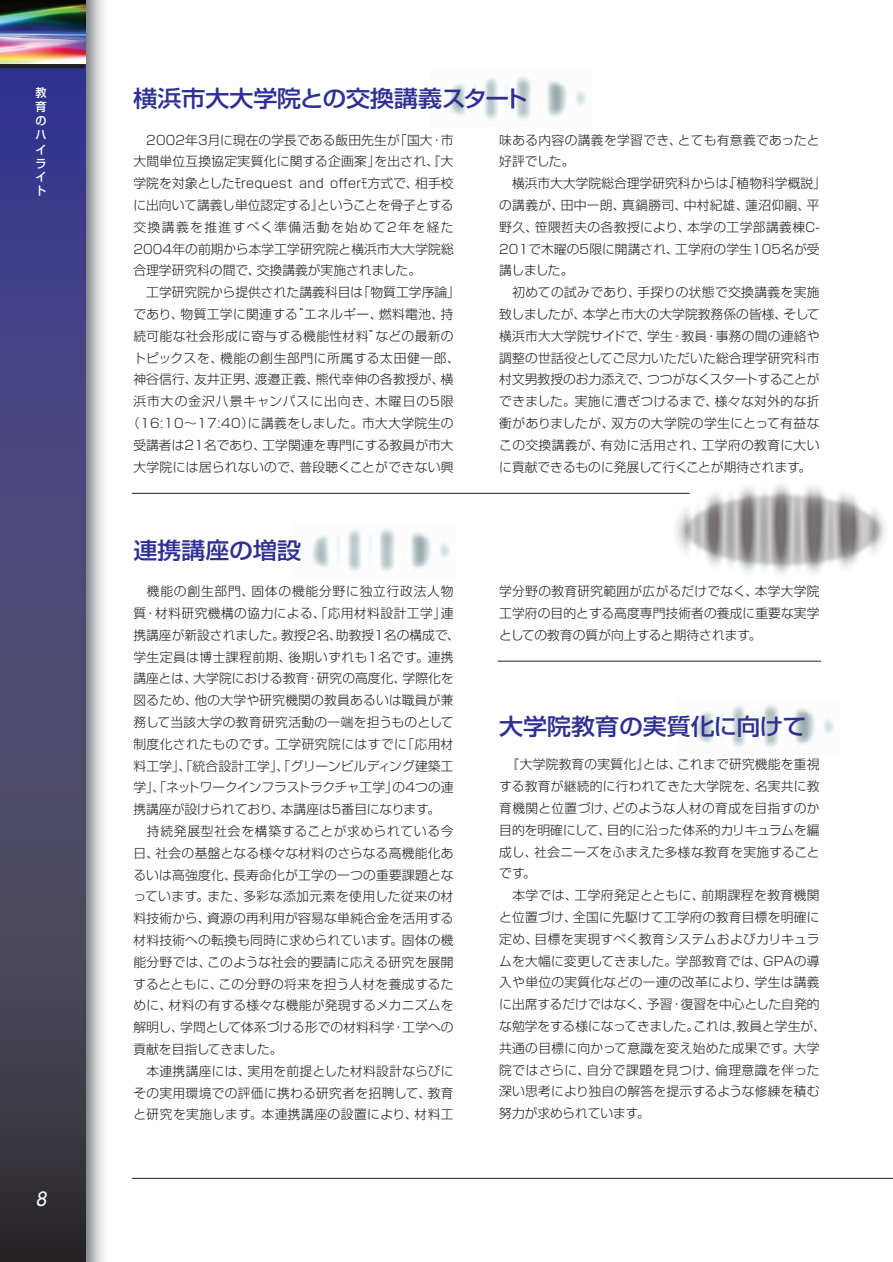
<style>
.page{position:relative;width:893px;height:1262px;background:#fff}
.page>*{position:absolute;margin:0;border:0;box-sizing:border-box;transform-origin:0 0}
.t1{font:500 22.8px "Shin Go";color:#2e3092;scale:1.05 1}
.t2{font:italic 19.2px "Futura";color:#fff}
.t3{font:300 12.75px/21.8px "Shin Go";letter-spacing:.015em;color:#231f20;text-align:justify}
.t4{font:300 12.75px "Shin Go";letter-spacing:.05em;color:#231f20}
.t5{font:300 12.75px "Shin Go";letter-spacing:.08em;color:#231f20}
.t6{font:500 11.7px/14.2px "Shin Go";color:#fff;text-align:justify;scale:.95 1}
</style>
<div class="page">
<img style="left:85px;top:0;width:19px;height:1261px">
<img style="left:0;top:0;width:85px;height:64px">
<svg style="left:0;top:68px;width:85px;height:1194px;background:#43406b"></svg>
<hr style="left:0;top:64px;width:85px;height:4px;background:#231f20">
<img style="left:449px;top:76px;width:138px;height:44px">
<img style="left:312px;top:528px;width:139px;height:44px">
<img style="left:696px;top:704px;width:139px;height:44px">
<hr style="left:132px;top:1178px;width:760px;height:1px;background:#231f20">
<img style="left:670px;top:484px;width:215px;height:92px">
<hr style="left:132px;top:493px;width:557px;height:1px;background:#231f20">
<hr style="left:497px;top:661px;width:324px;height:1px;background:#231f20">
<p class="t6" style="left:36px;top:85px;width:13px">教育のハイラ</p>
<p class="t6" style="left:36px;top:168px;width:13px">イト</p>
<h2 class="t2" style="left:36px;top:1189px;width:13px">8</h2>
<h1 class="t1" style="left:133px;top:83px;width:377px">横浜市大大学院との交換講義スタート</h1>
<p class="t3" style="left:133px;top:128px;width:322px;text-indent:13px">2002年3月に現在の学長である飯田先生が「国大・市大間単位互換協定実質化に関する企画案」を出され、『大学院を対象としたﾓrequest and offerﾓ方式で、相手校に出向いて講義し単位認定する』ということを骨子とする交換講義を推進すべく準備活動を始めて2年を経た2004年の前期から本学工学研究院と横浜市大大学院総合理学研究科の間で、交換講義が実施されました。</p>
<p class="t3" style="left:146px;top:281px;width:315px">工学研究院から提供された講義科目は「物質工学序論」</p>
<p class="t3" style="left:133px;top:303px;width:322px">であり、物質工学に関連する“エネルギー、燃料電池、持</p>
<p class="t3" style="left:133px;top:324px;width:322px">続可能な社会形成に寄与する機能性材料”などの最新の</p>
<p class="t4" style="left:133px;top:349px;width:328px">トピックスを、機能の創生部門に所属する太田健一郎、</p>
<p class="t3" style="left:133px;top:368px;width:322px">神谷信行、友井正男、渡邉正義、熊代幸伸の各教授が、横</p>
<p class="t5" style="left:133px;top:393px;width:322px">浜市大の金沢八景キャンパスに出向き、木曜日の5限</p>
<p class="t3" style="left:127px;top:412px;width:328px">（16:10～17:40）に講義をしました。市大大学院生の</p>
<p class="t3" style="left:133px;top:433px;width:322px">受講者は21名であり、工学関連を専門にする教員が市大</p>
<p class="t3" style="left:133px;top:455px;width:322px">大学院には居られないので、普段聴くことができない興</p>
<p class="t3" style="left:499px;top:128px;width:322px">味ある内容の講義を学習でき、とても有意義であったと好評でした。</p>
<p class="t3" style="left:499px;top:172px;width:328px;text-align:left;text-indent:13px">横浜市大大学院総合理学研究科からは、「植物科学概説」の講義が、田中一朗、真鍋勝司、中村紀雄、蓮沼仰嗣、平野久、笹隈哲夫の各教授により、本学の工学部講義棟C-<br>201で木曜の5限に開講され、工学府の学生105名が受講しました。</p>
<p class="t3" style="left:499px;top:281px;width:322px;text-indent:13px">初めての試みであり、手探りの状態で交換講義を実施致しましたが、本学と市大の大学院教務係の皆様、そして横浜市大大学院サイドで、学生・教員・事務の間の連絡や調整の世話役としてご尽力いただいた総合理学研究科市村文男教授のお力添えで、つつがなくスタートすることができました。実施に漕ぎつけるまで、様々な対外的な折衝がありましたが、双方の大学院の学生にとって有益なこの交換講義が、有効に活用され、工学府の教育に大いに貢献できるものに発展して行くことが期待されます。</p>
<h1 class="t1" style="left:133px;top:535px;width:161px">連携講座の増設</h1>
<p class="t3" style="left:133px;top:580px;width:328px;text-align:left;text-indent:14px">機能の創生部門、固体の機能分野に独立行政法人物質・材料研究機構の協力による、「応用材料設計工学」連携講座が新設されました。教授2名、助教授1名の構成で、学生定員は博士課程前期、後期いずれも1名です。連携講座とは、大学院における教育・研究の高度化、学際化を図るため、他の大学や研究機関の教員あるいは職員が兼務して当該大学の教育研究活動の一端を担うものとして制度化されたものです。工学研究院にはすでに「応用材料工学」、「統合設計工学」、「グリーンビルディング建築工学」、「ネットワークインフラストラクチャ工学」の4つの連携講座が設けられており、本講座は5番目になります。</p>
<p class="t3" style="left:133px;top:820px;width:322px;text-indent:13px">持続発展型社会を構築することが求められている今日、社会の基盤となる様々な材料のさらなる高機能化あるいは高強度化、長寿命化が工学の一つの重要課題となっています。また、多彩な添加元素を使用した従来の材料技術から、資源の再利用が容易な単純合金を活用する材料技術への転換も同時に求められています。固体の機能分野では、このような社会的要請に応える研究を展開するとともに、この分野の将来を担う人材を養成するために、材料の有する様々な機能が発現するメカニズムを解明し、学問として体系づける形での材料科学・工学への貢献を目指してきました。</p>
<p class="t3" style="left:133px;top:1059px;width:322px;text-indent:13px">本連携講座には、実用を前提とした材料設計ならびにその実用環境での評価に携わる研究者を招聘して、教育と研究を実施します。本連携講座の設置により、材料工</p>
<p class="t3" style="left:499px;top:580px;width:322px">学分野の教育研究範囲が広がるだけでなく、本学大学院工学府の目的とする高度専門技術者の養成に重要な実学としての教育の質が向上すると期待されます。</p>
<h1 class="t1" style="left:499px;top:711px;width:294px">大学院教育の実質化に向けて</h1>
<p class="t3" style="left:499px;top:753px;width:322px;text-indent:8px">『大学院教育の実質化』とは、これまで研究機能を重視する教育が継続的に行われてきた大学院を、名実共に教育機関と位置づけ、どのような人材の育成を目指すのか目的を明確にして、目的に沿った体系的カリキュラムを編成し、社会ニーズをふまえた多様な教育を実施することです。</p>
<p class="t3" style="left:499px;top:884px;width:328px;text-align:left;text-indent:13px">本学では、工学府発足とともに、前期課程を教育機関と位置づけ、全国に先駆けて工学府の教育目標を明確に定め、目標を実現すべく教育システムおよびカリキュラムを大幅に変更してきました。学部教育では、GPAの導入や単位の実質化などの一連の改革により、学生は講義に出席するだけではなく、予習・復習を中心とした自発的な勉学をする様になってきました。これは，教員と学生が、共通の目標に向かって意識を変え始めた成果です。大学院ではさらに、自分で課題を見つけ、倫理意識を伴った深い思考により独自の解答を提示するような修練を積む努力が求められています。</p>
</div>
